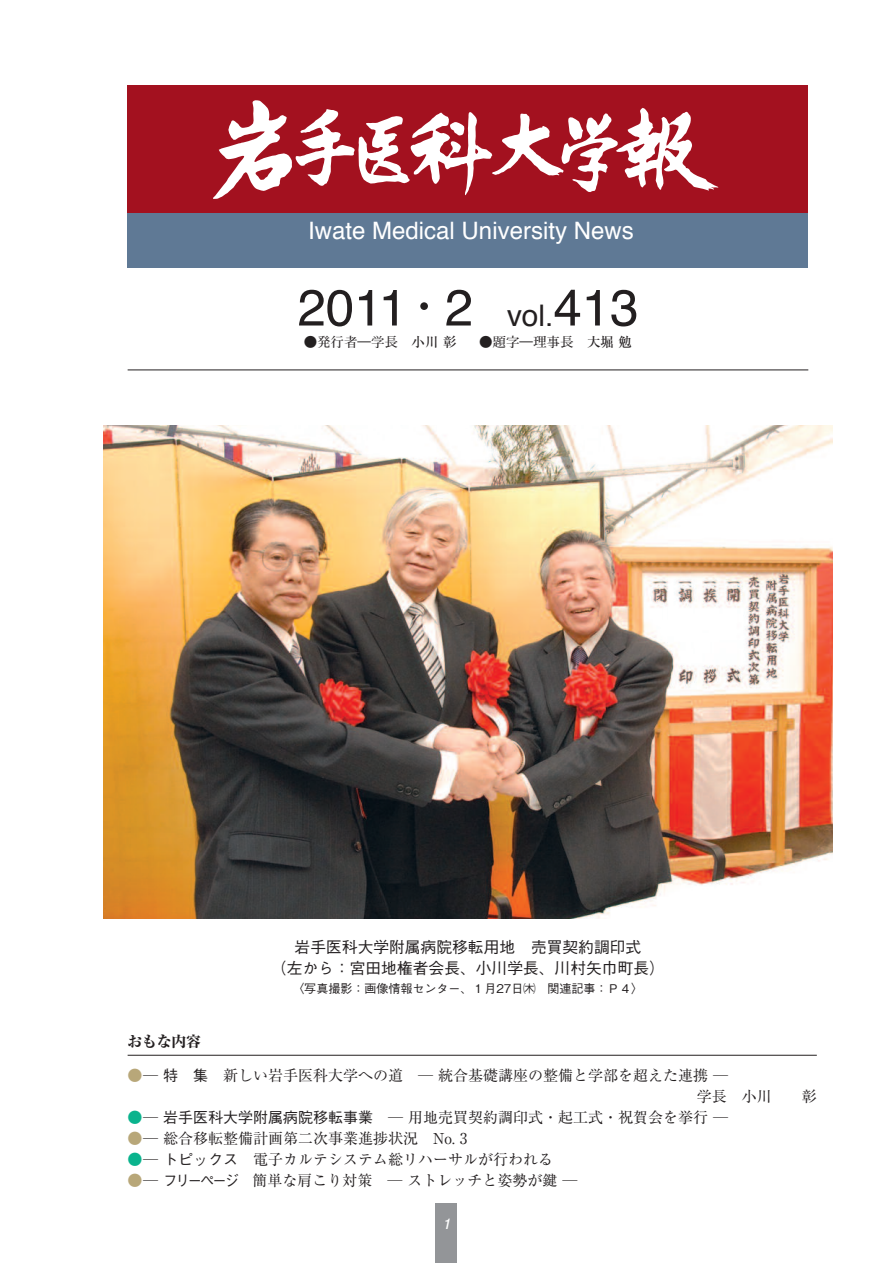
<style>
.page{position:relative;width:893px;height:1263px;background:#fff}
.page>*{position:absolute;margin:0;border:0;box-sizing:border-box;transform-origin:0 0}
.t1{font:51px "Helvetica";color:#231f20}
.t2{font:24px "Helvetica";color:#fff}
.t3{font:500 15.75px/21px "Gothic BBB Pr 6 N";color:#231f20;text-align:center}
.t4{font:15px/21px "Ryumin Pr 6 N";color:#231f20}
.t5{font:800 15px "Ryumin Pr 6 N";letter-spacing:-.025em;color:#231f20}
.t6{font:italic 700 14.25px "Futo Go B101 Pro";color:#fff}
.t7{font:700 13.5px "Futo Min A101 Pro";color:#231f20}
.t8{font:500 12px "Gothic BBB Pr 6 N";color:#231f20}
.s1{font-family:"Futo Min A101 Pro";font-weight:700}
.s2{font-size:29.7px}
.s3{font-family:"Ryumin Pr 6 N";font-weight:500}
.s4{color:#b8a779}
.s5{font-family:"Gothic BBB Pr 6 N";font-weight:500}
.s6{color:#0ab38d}
</style>
<div class="page">
<div style="left:436px;top:1203px;width:21px;height:60px;background:#939598"></div>
<div style="left:128px;top:213px;width:680px;height:55px;background:#5f7995"></div>
<div style="left:128px;top:85px;width:680px;height:128px;background:#a3111f"></div>
<img style="left:213px;top:100px;width:505px;height:99px">
<hr style="left:128px;top:370px;width:680px;height:1px;background:#231f20">
<hr style="left:128px;top:1055px;width:688px;height:1px;background:#231f20">
<img style="left:104px;top:425px;width:728px;height:493px">
<h2 class="t2" style="left:308px;top:220px;width:327px">Iwate Medical University News</h2>
<h1 class="t1" style="left:297px;top:286px;width:342px">2011<span class="s1">・</span>2 <span class="s2">vol.</span>413</h1>
<p class="t7" style="left:304px;top:331px;width:154px">●発行者―学長 <span class="s3">小川彰</span></p>
<p class="t7" style="left:479px;top:331px;width:154px">●題字―理事長 <span class="s3">大堀勉</span></p>
<p class="t3" style="left:271px;top:935px;width:395px">岩手医科大学附属病院移転用地 売買契約調印式<br>（左から：宮田地権者会長、小川学長、川村矢巾町長）</p>
<p class="t8" style="left:292px;top:979px;width:353px">〈写真撮影：画像情報センター、１月27日㈭ 関連記事：Ｐ４〉</p>
<p class="t5" style="left:128px;top:1030px;width:75px">おもな内容</p>
<p class="t4" style="left:696px;top:1064px;width:76px;text-indent:-569px"><span class="s4">●</span>─ <span class="s5">特 集</span> 新しい岩手医科大学への道 ─ 統合基礎講座の整備と学部を超えた連携 ─<br>学長 小川</p>
<p class="t4" style="left:128px;top:1106px;width:602px"><span class="s6">●</span>─ <span class="s5">岩手医科大学附属病院移転事業</span> ─ 用地売買契約調印式・起工式・祝賀会を挙行 ─</p>
<p class="t4" style="left:128px;top:1127px;width:341px"><span class="s4">●</span>─ 総合移転整備計画第二次事業進捗状況 No. 3</p>
<p class="t4" style="left:128px;top:1148px;width:427px"><span class="s6">●</span>─ <span class="s5">トピックス</span> 電子カルテシステム総リハーサルが行われる</p>
<p class="t4" style="left:128px;top:1169px;width:451px"><span class="s4">●</span>─ <span class="s5">フリーページ</span> 簡単な肩こり対策 ─ ストレッチと姿勢が鍵 ─</p>
<p class="t6" style="left:442px;top:1212px;width:13px">1</p>
<p class="t4" style="left:801px;top:1085px;width:16px">彰</p>
</div>
